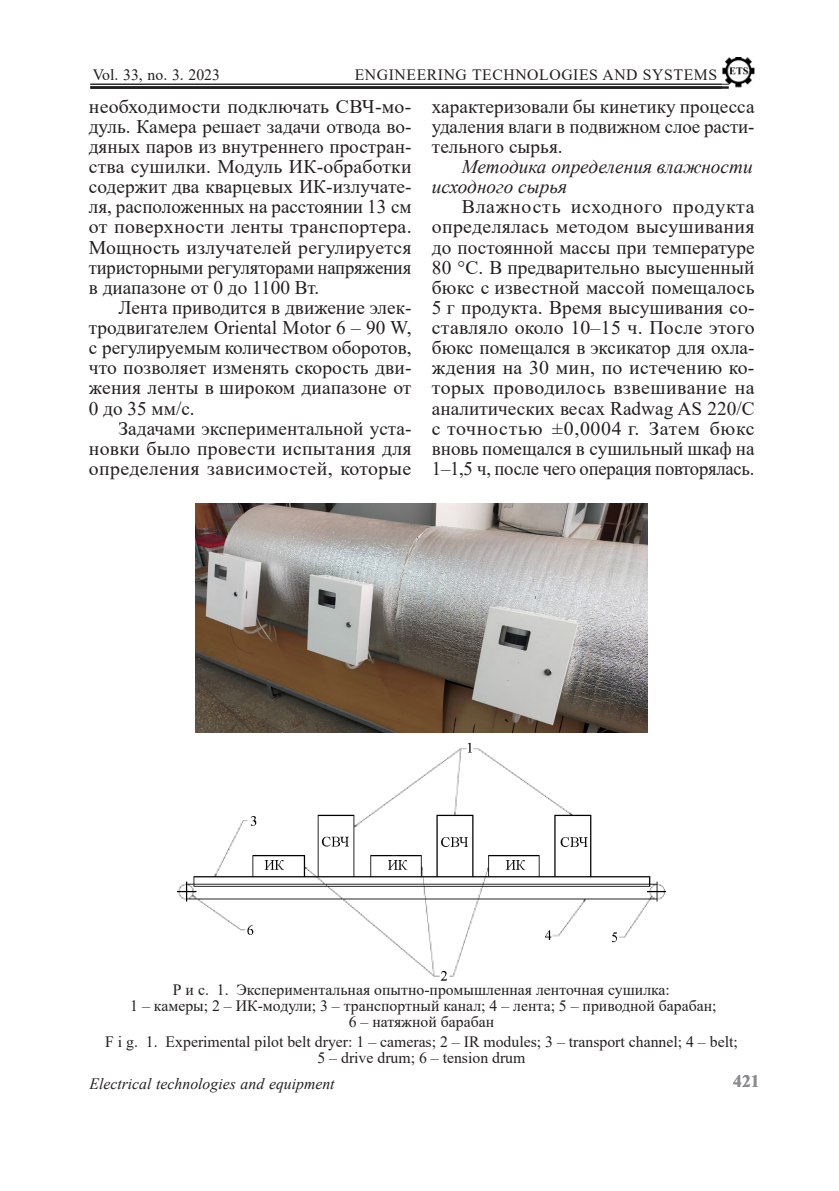
<style>
.page{position:relative;width:839px;height:1191px;background:#fff}
.page>*{position:absolute;margin:0;border:0;box-sizing:border-box;transform-origin:0 0}
.t1{font:19.25px/20.1px "Times New Roman";color:#231f20;text-align:justify}
.t2{font:italic 19.25px/20.1px "Times New Roman";color:#231f20}
.t3{font:700 17.5px "Times New Roman";color:#8a8c8f}
.t4{font:15.75px/15.8px "Times New Roman";color:#231f20;text-align:center}
.t5{font:italic 15.75px "Times New Roman";color:#231f20}
.t6{font:15.75px "Times New Roman";letter-spacing:.035em;color:#231f20}
.s1{font-style:italic}
</style>
<div class="page">
<img style="left:722px;top:58px;width:32px;height:31px">
<hr style="left:90px;top:84px;width:638px;height:1px;background:#231f20">
<hr style="left:90px;top:86px;width:638px;height:3px;background:#231f20">
<img style="left:195px;top:503px;width:452px;height:230px">
<img style="left:177px;top:742px;width:488px;height:239px">
<p class="t4" style="left:93px;top:66px;width:129px">Vol. 33, no. 3. 2023</p>
<p class="t6" style="left:354px;top:64px;width:364px">ENGINEERING TECHNOLOGIES AND SYSTEMS</p>
<p class="t1" style="left:89px;top:95px;width:324px">необходимости подключать СВЧ-мо&shy;дуль. Камера решает задачи отвода во&shy;дяных паров из внутреннего простран&shy;ства сушилки. Модуль ИК-обработки содержит два кварцевых ИК-излучате&shy;ля, расположенных на расстоянии 13 см от поверхности ленты транспортера.<br>Мощность излучателей регулируется тиристорными регуляторами напряжения в диапазоне от 0 до 1100 Вт.</p>
<p class="t1" style="left:89px;top:297px;width:324px;text-indent:30px">Лента приводится в движение элек&shy;тродвигателем Oriental Motor 6 – 90 W, с регулируемым количеством оборотов, что позволяет изменять скорость дви&shy;жения ленты в широком диапазоне от 0 до 35 мм/с.</p>
<p class="t1" style="left:89px;top:417px;width:324px;text-indent:30px">Задачами экспериментальной уста&shy;новки было провести испытания для определения зависимостей, которые</p>
<p class="t1" style="left:432px;top:95px;width:324px">характеризовали бы кинетику процесса удаления влаги в подвижном слое расти&shy;тельного сырья.</p>
<p class="t2" style="left:432px;top:156px;width:322px;text-indent:30px">Методика определения влажности исходного сырья</p>
<p class="t1" style="left:432px;top:196px;width:324px;text-indent:30px">Влажность исходного продукта определялась методом высушивания до постоянной массы при температуре 80 °С. В предварительно высушенный бюкс с известной массой помещалось 5 г продукта. Время высушивания со&shy;ставляло около 10<span class="s1">‒</span>15 ч. После этого бюкс помещался в эксикатор для охла&shy;ждения на 30 мин, по истечению ко&shy;торых проводилось взвешивание на аналитических весах Radwag AS 220/С с точностью ±0,0004 г. Затем бюкс вновь помещался в сушильный шкаф на 1–1,5 ч, после чего операция повторялась.</p>
<p class="t4" style="left:130px;top:981px;width:587px">Р и с. 1. Экспериментальная опытно-промышленная ленточная сушилка:<br>1 – камеры; 2 – ИК-модули; 3 – транспортный канал; 4 – лента; 5 – приводной барабан;<br>6 – натяжной барабан</p>
<p class="t4" style="left:105px;top:1033px;width:634px">F i g. 1. Experimental pilot belt dryer: 1 – cameras; 2 – IR modules; 3 – transport channel; 4 – belt;<br>5 – drive drum; 6 – tension drum</p>
<p class="t5" style="left:89px;top:1073px;width:247px">Electrical technologies and equipment</p>
<p class="t3" style="left:733px;top:1068px;width:28px">421</p>
</div>
